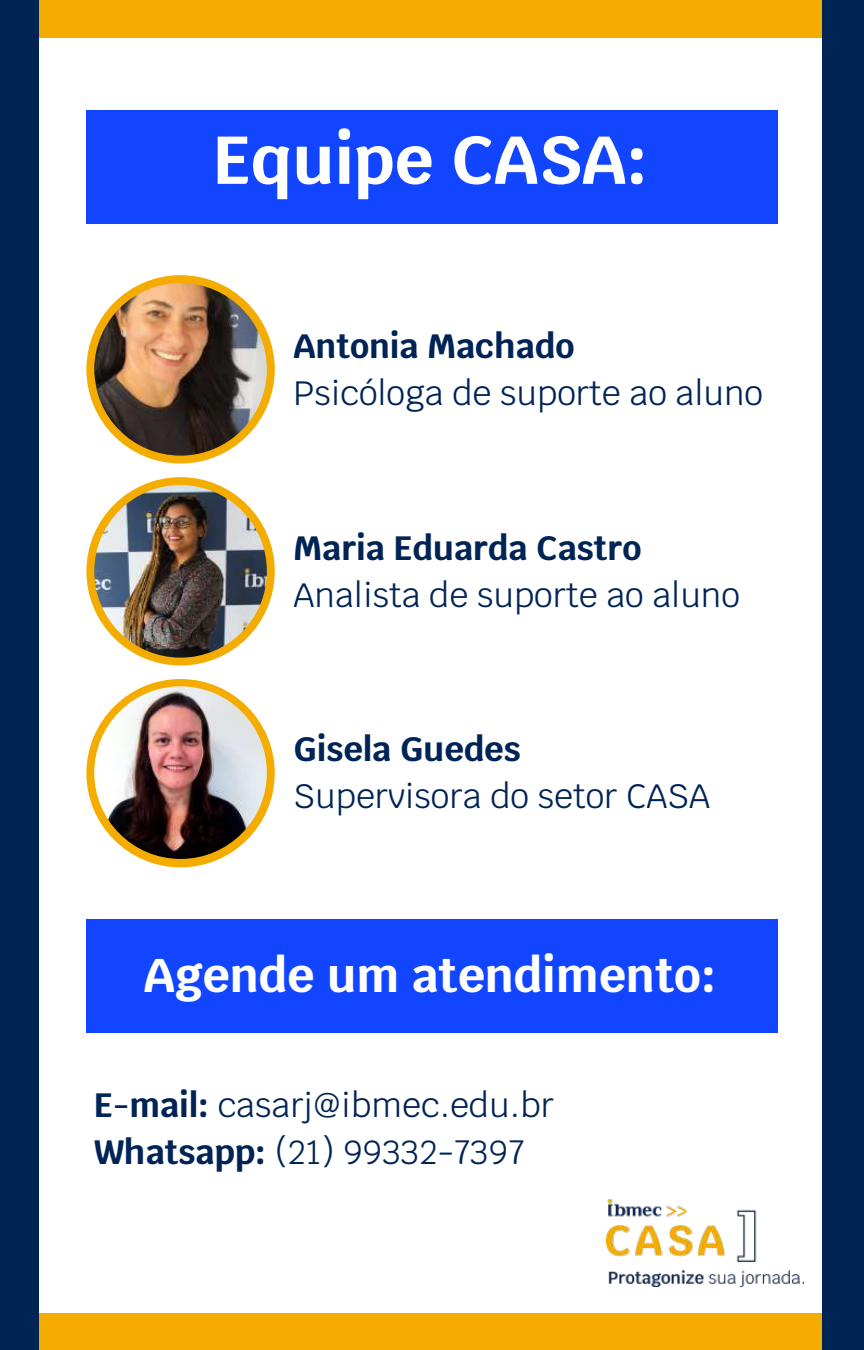
<style>
.page{position:relative;width:864px;height:1350px;background:#fff}
.page>*{position:absolute;margin:0;border:0;box-sizing:border-box;transform-origin:0 0}
.t1{font:700 67.5px "Krub";color:#fff}
.t2{font:700 47.25px "Krub";color:#fff}
.t3{font:33.75px/47.2px "Krub";color:#002455}
.t4{font:700 33.75px "Krub";color:#002455}
.s1{font-weight:700}
</style>
<div class="page">
<div style="left:0;top:0;width:864px;height:37px;background:#f5ac00"></div>
<div style="left:0;top:1313px;width:864px;height:37px;background:#f5ac00"></div>
<div style="left:0;top:0;width:39px;height:1350px;background:#002555"></div>
<div style="left:822px;top:0;width:42px;height:1350px;background:#002555"></div>
<div style="left:86px;top:110px;width:692px;height:113px;background:#1245ff"></div>
<div style="left:86px;top:919px;width:692px;height:114px;background:#1245ff"></div>
<div style="left:86px;top:477px;width:189px;height:189px;background:#f5ac00;border-radius:50%"></div>
<img style="left:94px;top:485px;width:173px;height:173px;border-radius:50%">
<div style="left:86px;top:275px;width:189px;height:189px;background:#f5ac00;border-radius:50%"></div>
<img style="left:94px;top:283px;width:173px;height:173px;border-radius:50%">
<div style="left:86px;top:679px;width:189px;height:188px;background:#f5ac00;border-radius:50%"></div>
<img style="left:94px;top:686px;width:173px;height:173px;border-radius:50%">
<img style="left:606px;top:1199px;width:198px;height:88px">
<h1 class="t1" style="left:213px;top:116px;width:436px">Equipe CASA:</h1>
<p class="t4" style="left:294px;top:324px;width:282px">Antonia Machado</p>
<p class="t3" style="left:294px;top:369px;width:471px">Psicóloga de suporte ao aluno</p>
<p class="t4" style="left:294px;top:526px;width:349px">Maria Eduarda Castro</p>
<p class="t3" style="left:294px;top:571px;width:448px">Analista de suporte ao aluno</p>
<p class="t4" style="left:294px;top:727px;width:229px">Gisela Guedes</p>
<p class="t3" style="left:294px;top:772px;width:418px">Supervisora do setor CASA</p>
<h2 class="t2" style="left:144px;top:944px;width:574px">Agende um atendimento:</h2>
<p class="t3" style="left:94px;top:1082px;width:461px"><span class="s1">E-mail:</span> casarj@ibmec.edu.br<br><span class="s1">Whatsapp:</span> (21) 99332-7397</p>
</div>
